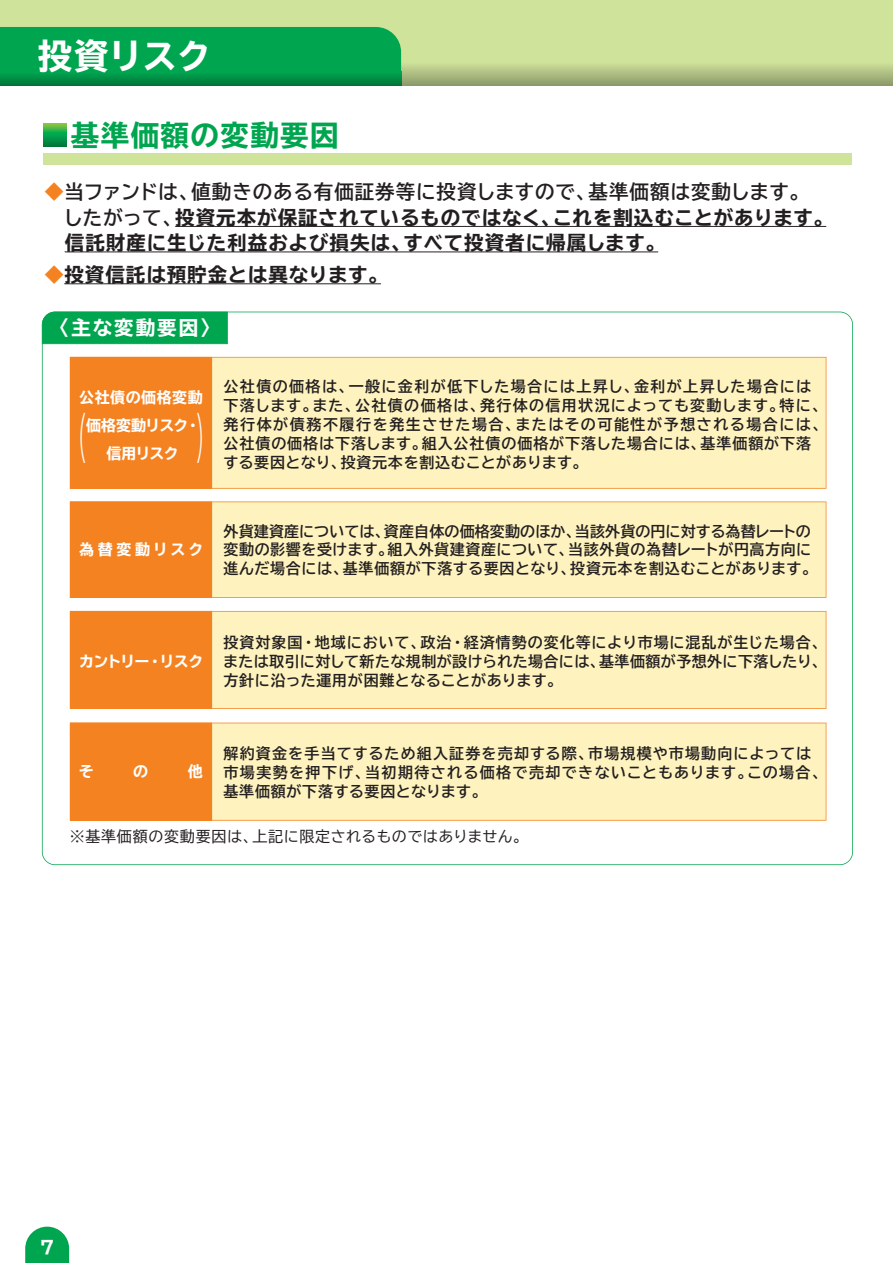
<style>
.page{position:relative;width:893px;height:1263px;background:#fff}
.page>*{position:absolute;margin:0;border:0;box-sizing:border-box;transform-origin:0 0}
.t1{font:52.8px "TBUD Go Std";color:#fff;scale:.31 1}
.t2{font:700 expanded 34.5px "TBUD Go Std";letter-spacing:-.005em;color:#fff}
.t3{font:700 expanded 28.5px "TBUD Go Std";letter-spacing:.05em;color:#00a54f}
.t4{font:700 expanded 19.5px "TBUD Go Std";letter-spacing:.05em;color:#231f20}
.t5{font:700 19.5px "TBUD Go Std";letter-spacing:.05em;color:#231f20}
.t6{font:700 expanded 19.5px "TBUD Go Std";letter-spacing:.1em;color:#fff}
.t7{font:700 expanded 18px "TBUD Go Std";color:#fff}
.t8{font:700 15px/18.9px "TBUD Go Std";letter-spacing:.085em;color:#231f20}
.t9{font:700 15px/18.9px "TBUD Go Std";letter-spacing:.03em;color:#231f20}
.t10{font:700 15px/18.9px "TBUD Go Std";letter-spacing:.05em;color:#231f20;text-align:justify}
.t11{font:700 15px/18.9px "TBUD Go Std";letter-spacing:.08em;color:#231f20}
.t12{font:15px "TBUD Go Std";letter-spacing:.04em;color:#231f20}
.t13{font:700 expanded 15px "TBUD Go Std";letter-spacing:-.04em;color:#fff}
.t14{font:700 expanded 15px "TBUD Go Std";letter-spacing:.035em;color:#fff}
.t15{font:700 expanded 15px "TBUD Go Std";color:#fff}
.t16{font:700 expanded 15px "TBUD Go Std";letter-spacing:-.025em;color:#fff}
.t17{font:700 expanded 15px "TBUD Go Std";letter-spacing:.22em;color:#fff}
.s1{color:#f58220}
.s2{font-stretch:normal}
.s3{font-stretch:normal;color:#f58220}
</style>
<div class="page">
<div style="left:0;top:0;width:893px;height:85px;background:#d0e39a"></div>
<svg style="left:25px;top:1227px;width:44px;height:36px;background:#20b065"></svg>
<svg style="left:42px;top:312px;width:811px;height:553px"></svg>
<div style="left:42px;top:312px;width:186px;height:32px;background:#00a54f"></div>
<div style="left:212px;top:501px;width:614px;height:97px;background:#fef3be"></div>
<div style="left:212px;top:357px;width:614px;height:132px;background:#fef3be"></div>
<div style="left:212px;top:723px;width:614px;height:98px;background:#fef3be"></div>
<div style="left:212px;top:611px;width:614px;height:98px;background:#fef3be"></div>
<div style="left:70px;top:501px;width:142px;height:97px;background:#f58220"></div>
<div style="left:70px;top:357px;width:142px;height:132px;background:#f58220"></div>
<div style="left:70px;top:723px;width:142px;height:98px;background:#f58220"></div>
<div style="left:70px;top:611px;width:142px;height:98px;background:#f58220"></div>
<div style="left:44px;top:153px;width:808px;height:12px;background:#d0e39a"></div>
<svg style="left:0;top:27px;width:893px;height:59px"></svg>
<img style="left:0;top:85px;width:401px;height:1px">
<svg style="left:0;top:72px;width:401px;height:13px;background:#008d44"></svg>
<svg style="left:175px;top:226px;width:651px;height:1px"></svg>
<svg style="left:65px;top:251px;width:593px;height:1px"></svg>
<svg style="left:64px;top:283px;width:317px;height:1px"></svg>
<svg style="left:44px;top:123px;width:23px;height:23px"></svg>
<h2 class="t2" style="left:38px;top:37px;width:175px">投資リスク</h2>
<h3 class="t3" style="left:71px;top:119px;width:269px">基準価額の変動要因</h3>
<h3 class="t5" style="left:44px;top:176px;width:766px"><span class="s1">◆</span>当ファンドは、値動きのある有価証券等に投資しますので、基準価額は変動します。</h3>
<h3 class="t4" style="left:44px;top:206px;width:790px"><span class="s2">　したがって、</span>投資元本が保証されているものではなく、これを割込むことがあります。</h3>
<h3 class="t4" style="left:65px;top:232px;width:602px">信託財産に生じた利益および損失は、すべて投資者に帰属します。</h3>
<h3 class="t4" style="left:44px;top:264px;width:345px"><span class="s3">◆</span>投資信託は預貯金とは異なります。</h3>
<h3 class="t6" style="left:50px;top:317px;width:171px">〈主な変動要因〉</h3>
<p class="t14" style="left:79px;top:389px;width:125px">公社債の価格変動</p>
<h1 class="t1" style="left:70px;top:395px;width:54px">（</h1>
<h1 class="t1" style="left:196px;top:395px;width:54px">）</h1>
<p class="t16" style="left:86px;top:417px;width:116px">価格変動リスク・</p>
<p class="t15" style="left:106px;top:445px;width:74px">信用リスク</p>
<p class="t8" style="left:223px;top:377px;width:606px">公社債の価格は、一般に金利が低下した場合には上昇し、金利が上昇した場合には下落します。また、公社債の価格は、発行体の信用状況によっても変動します。特に、発行体が債務不履行を発生させた場合、またはその可能性が予想される場合には、公社債の価格は下落します。組入公社債の価格が下落した場合には、基準価額が下落する要因となり、投資元本を割込むことがあります。</p>
<p class="t17" style="left:79px;top:541px;width:126px">為替変動リスク</p>
<p class="t9" style="left:224px;top:522px;width:595px">外貨建資産については、資産自体の価格変動のほか、当該外貨の円に対する為替レートの変動の影響を受けます。組入外貨建資産について、当該外貨の為替レートが円高方向に進んだ場合には、基準価額が下落する要因となり、投資元本を割込むことがあります。</p>
<p class="t13" style="left:79px;top:653px;width:126px">カントリー・リスク</p>
<p class="t10" style="left:223px;top:633px;width:605px">投資対象国・地域において、政治・経済情勢の変化等により市場に混乱が生じた場合、または取引に対して新たな規制が設けられた場合には、基準価額が予想外に下落したり、方針に沿った運用が困難となることがあります。</p>
<p class="t15" style="left:79px;top:763px;width:16px">そ</p>
<p class="t15" style="left:133px;top:763px;width:16px">の</p>
<p class="t15" style="left:188px;top:763px;width:17px">他</p>
<p class="t11" style="left:224px;top:744px;width:605px">解約資金を手当てするため組入証券を売却する際、市場規模や市場動向によっては市場実勢を押下げ、当初期待される価格で売却できないこともあります。この場合、基準価額が下落する要因となります。</p>
<p class="t12" style="left:70px;top:824px;width:460px">※基準価額の変動要因は、上記に限定されるものではありません。</p>
<p class="t7" style="left:40px;top:1237px;width:16px">7</p>
</div>
